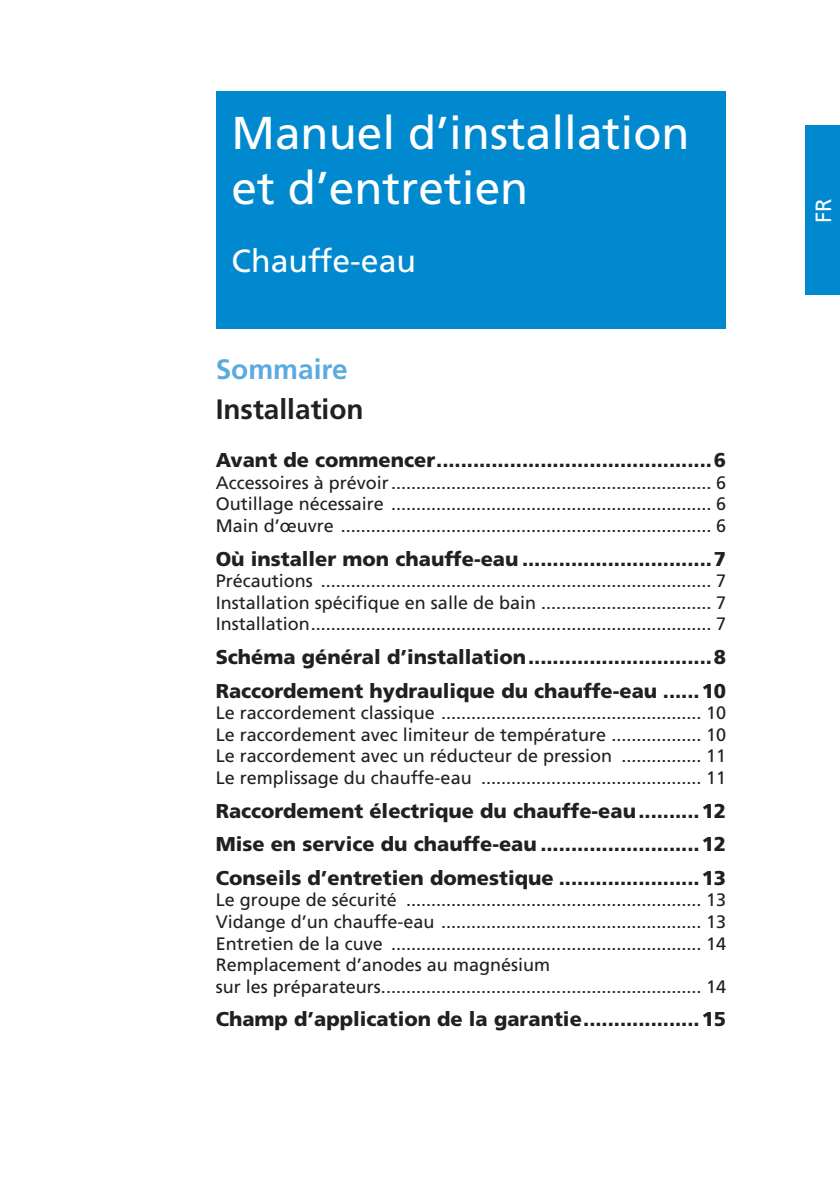
<style>
.page{position:relative;width:840px;height:1191px;background:#fff}
.page>*{position:absolute;margin:0;border:0;box-sizing:border-box;transform-origin:0 0}
.t1{font:46px "Frutiger LT Std";color:#fff}
.t2{font:32px "Frutiger LT Std";color:#fff}
.t3{font:700 28px "Frutiger LT Std";color:#231f20}
.t4{font:700 28px "Frutiger LT Std";color:#5babdf}
.t5{font:22px "Frutiger LT Std";color:#fff}
.t6{font:900 20px "Frutiger LT Std";color:#231f20}
.t7{font:18px "Frutiger LT Std";color:#231f20}
</style>
<div class="page">
<div style="left:215px;top:92px;width:510px;height:237px;background:#0089cf"></div>
<div style="left:805px;top:126px;width:34px;height:169px;background:#0089cf"></div>
<p class="t1" style="left:231px;top:106px;width:459px">Manuel d’installation</p>
<p class="t1" style="left:231px;top:161px;width:298px">et d’entretien</p>
<p class="t2" style="left:231px;top:242px;width:186px">Chauffe-eau</p>
<p class="t4" style="left:215px;top:353px;width:133px">Sommaire</p>
<p class="t3" style="left:215px;top:393px;width:149px">Installation</p>
<p class="t6" style="left:215px;top:448px;width:512px">Avant de commencer.............................................6</p>
<p class="t7" style="left:215px;top:472px;width:511px">Accessoires à prévoir................................................................ 6</p>
<p class="t7" style="left:215px;top:493px;width:511px">Outillage nécessaire ................................................................ 6</p>
<p class="t7" style="left:215px;top:515px;width:511px">Main d’œuvre .......................................................................... 6</p>
<p class="t6" style="left:215px;top:546px;width:511px">Où installer mon chauffe-eau ...............................7</p>
<p class="t7" style="left:215px;top:570px;width:511px">Précautions .............................................................................. 7</p>
<p class="t7" style="left:215px;top:592px;width:511px">Installation spécifique en salle de bain .................................. 7</p>
<p class="t7" style="left:215px;top:613px;width:511px">Installation................................................................................ 7</p>
<p class="t6" style="left:215px;top:645px;width:511px">Schéma général d’installation..............................8</p>
<p class="t6" style="left:215px;top:678px;width:511px">Raccordement hydraulique du chauffe-eau ......10</p>
<p class="t7" style="left:215px;top:702px;width:511px">Le raccordement classique .................................................... 10</p>
<p class="t7" style="left:215px;top:724px;width:511px">Le raccordement avec limiteur de température .................. 10</p>
<p class="t7" style="left:215px;top:745px;width:511px">Le raccordement avec un réducteur de pression ................ 11</p>
<p class="t7" style="left:215px;top:767px;width:511px">Le remplissage du chauffe-eau ............................................ 11</p>
<p class="t6" style="left:215px;top:798px;width:511px">Raccordement électrique du chauffe-eau..........12</p>
<p class="t6" style="left:215px;top:832px;width:511px">Mise en service du chauffe-eau ..........................12</p>
<p class="t6" style="left:215px;top:865px;width:511px">Conseils d’entretien domestique .......................13</p>
<p class="t7" style="left:215px;top:889px;width:511px">Le groupe de sécurité ........................................................... 13</p>
<p class="t7" style="left:215px;top:911px;width:511px">Vidange d’un chauffe-eau .................................................... 13</p>
<p class="t7" style="left:215px;top:932px;width:511px">Entretien de la cuve .............................................................. 14</p>
<p class="t7" style="left:215px;top:954px;width:336px">Remplacement d’anodes au magnésium</p>
<p class="t7" style="left:215px;top:976px;width:511px">sur les préparateurs................................................................ 14</p>
<p class="t6" style="left:215px;top:1007px;width:511px">Champ d’application de la garantie...................15</p>
<p class="t5" style="left:810px;top:223px;width:26px;rotate:-90deg">FR</p>
</div>
